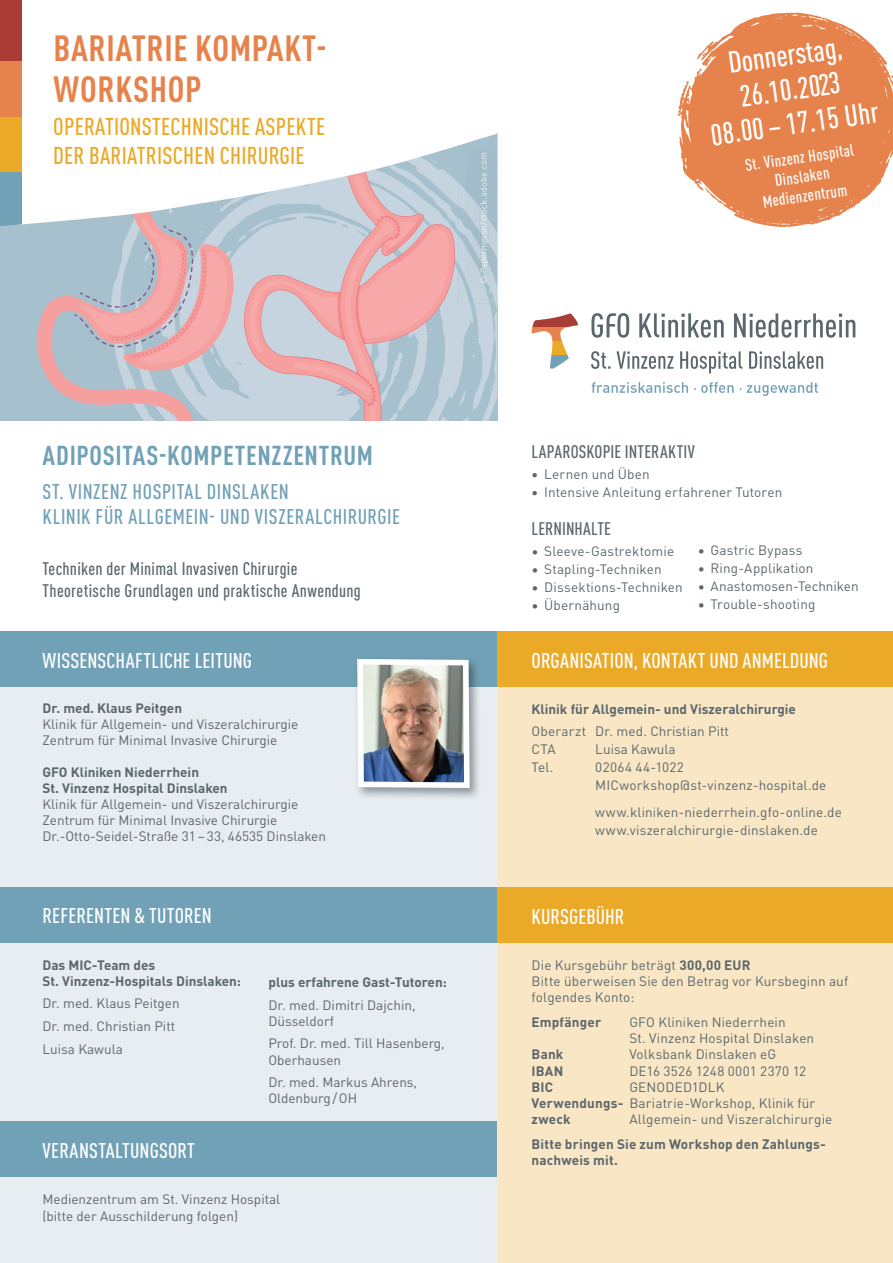
<style>
.page{position:relative;width:893px;height:1263px;background:#fff}
.page>*{position:absolute;margin:0;border:0;box-sizing:border-box;transform-origin:0 0}
.t1{font:700 condensed 36px/40.5px "DIN Pro";letter-spacing:.02em;color:#e6834d}
.t2{font:500 condensed 30px/34.5px "DIN Pro";color:#fff;text-align:center}
.t3{font:700 condensed 27px "DIN Pro";letter-spacing:.025em;color:#71a1b6}
.t4{font:500 condensed 24px/28.8px "DIN Pro";letter-spacing:.01em;color:#eba928}
.t5{font:500 condensed 21px "DIN Pro";letter-spacing:.005em;color:#fff}
.t6{font:500 condensed 21px/25.2px "DIN Pro";letter-spacing:.025em;color:#71a1b6}
.t7{font:500 condensed 18px/21.6px "DIN Pro";letter-spacing:.015em;color:#5b676d}
.t8{font:500 condensed 16.5px/19.5px "DIN Pro";color:#fff;text-align:center}
.t9{font:13.5px/16.2px "DIN Pro";letter-spacing:.005em;color:#5b676d}
.t10{font:700 13.5px/16.2px "DIN Pro";color:#5b676d}
.s1{font-weight:700}
</style>
<div class="page">
<div style="left:0;top:682px;width:497px;height:581px;background:#e7edf1"></div>
<div style="left:0;top:1122px;width:497px;height:55px;background:#71a1b6"></div>
<div style="left:0;top:631px;width:497px;height:56px;background:#71a1b6"></div>
<img style="left:359px;top:661px;width:120px;height:137px">
<img style="left:357px;top:659px;width:115px;height:132px">
<div style="left:497px;top:682px;width:396px;height:581px;background:#f9e6c4"></div>
<div style="left:497px;top:631px;width:396px;height:56px;background:#eba928"></div>
<div style="left:0;top:887px;width:497px;height:55px;background:#71a1b6"></div>
<div style="left:497px;top:887px;width:396px;height:55px;background:#eba928"></div>
<svg style="left:677px;top:12px;width:216px;height:215px;fill:#e6834d"></svg>
<svg style="left:591px;top:351px;width:232px;height:22px"></svg>
<svg style="left:550px;top:355px;width:19px;height:14px"></svg>
<svg style="left:551px;top:340px;width:17px;height:15px"></svg>
<svg style="left:531px;top:326px;width:42px;height:14px"></svg>
<svg style="left:532px;top:313px;width:46px;height:13px"></svg>
<svg style="left:592px;top:382px;width:226px;height:14px"></svg>
<svg style="left:591px;top:313px;width:264px;height:25px"></svg>
<div style="left:0;top:2px;width:497px;height:419px;background:#a6c0ce"></div>
<div style="left:21px;top:0;width:477px;height:225px;background:#fff"></div>
<div style="left:0;top:172px;width:21px;height:54px;background:#71a1b6"></div>
<div style="left:0;top:117px;width:21px;height:55px;background:#eba928"></div>
<div style="left:0;top:61px;width:21px;height:56px;background:#e6834d"></div>
<div style="left:0;top:0;width:21px;height:61px;background:#a93d36"></div>
<img style="left:458px;top:134px;width:40px;height:169px">
<img style="left:458px;top:134px;width:39px;height:11px">
<svg style="left:35px;top:159px;width:462px;height:262px"></svg>
<img style="left:480px;top:244px;width:9px;height:3px">
<img style="left:480px;top:226px;width:9px;height:18px">
<img style="left:480px;top:247px;width:9px;height:25px">
<img style="left:480px;top:153px;width:7px;height:54px">
<img style="left:480px;top:207px;width:7px;height:18px">
<h1 class="t1" style="left:53px;top:26px;width:275px">BARIATRIE KOMPAKT-<br>WORKSHOP</h1>
<h3 class="t4" style="left:53px;top:110px;width:273px">OPERATIONSTECHNISCHE ASPEKTE<br>DER BARIATRISCHEN CHIRURGIE</h3>
<h2 class="t2" style="left:699px;top:48px;width:170px;rotate:-8deg">Donnerstag,<br>26.10.2023<br>08.00 – 17.15 Uhr</h2>
<p class="t8" style="left:744px;top:154px;width:111px;rotate:-8deg">St. Vinzenz Hospital<br>Dinslaken<br>Medienzentrum</p>
<h3 class="t3" style="left:43px;top:435px;width:332px">ADIPOSITAS-KOMPETENZZENTRUM</h3>
<h3 class="t6" style="left:43px;top:478px;width:359px">ST. VINZENZ HOSPITAL DINSLAKEN<br>KLINIK FÜR ALLGEMEIN- UND VISZERALCHIRURGIE</h3>
<h3 class="t7" style="left:43px;top:557px;width:320px">Techniken der Minimal Invasiven Chirurgie<br>Theoretische Grundlagen und praktische Anwendung</h3>
<h3 class="t5" style="left:43px;top:645px;width:211px">WISSENSCHAFTLICHE LEITUNG</h3>
<p class="t10" style="left:43px;top:699px;width:141px">Dr. med. Klaus Peitgen</p>
<p class="t9" style="left:43px;top:715px;width:257px">Klinik für Allgemein- und Viszeralchirurgie<br>Zentrum für Minimal Invasive Chirurgie</p>
<p class="t10" style="left:43px;top:763px;width:187px">GFO Kliniken Niederrhein<br>St. Vinzenz Hospital Dinslaken</p>
<p class="t9" style="left:43px;top:795px;width:285px">Klinik für Allgemein- und Viszeralchirurgie<br>Zentrum für Minimal Invasive Chirurgie<br>Dr.-Otto-Seidel-Straße 31 – 33, 46535 Dinslaken</p>
<h3 class="t5" style="left:43px;top:901px;width:171px">REFERENTEN &amp; TUTOREN</h3>
<p class="t10" style="left:43px;top:956px;width:200px">Das MIC-Team des<br>St. Vinzenz-Hospitals Dinslaken:</p>
<p class="t9" style="left:43px;top:991px;width:139px;line-height:22.5px">Dr. med. Klaus Peitgen<br>Dr. med. Christian Pitt<br>Luisa Kawula</p>
<p class="t10" style="left:268px;top:973px;width:180px">plus erfahrene Gast-Tutoren:</p>
<p class="t9" style="left:268px;top:996px;width:149px">Dr. med. Dimitri Dajchin,<br>Düsseldorf</p>
<p class="t9" style="left:268px;top:1034px;width:178px">Prof. Dr. med. Till Hasenberg,<br>Oberhausen</p>
<p class="t9" style="left:268px;top:1073px;width:150px">Dr. med. Markus Ahrens,<br>Oldenburg / OH</p>
<h3 class="t5" style="left:43px;top:1136px;width:154px">VERANSTALTUNGSORT</h3>
<p class="t9" style="left:43px;top:1190px;width:239px">Medienzentrum am St. Vinzenz Hospital (bitte der Ausschilderung folgen)</p>
<h3 class="t7" style="left:532px;top:439px;width:165px">LAPAROSKOPIE INTERAKTIV</h3>
<p class="t9" style="left:531px;top:465px;width:120px"><span class="s1">•</span> Lernen und Üben</p>
<p class="t9" style="left:531px;top:483px;width:252px"><span class="s1">•</span> Intensive Anleitung erfahrener Tutoren</p>
<h3 class="t7" style="left:532px;top:516px;width:81px">LERNINHALTE</h3>
<p class="t9" style="left:531px;top:542px;width:144px">• Sleeve-Gastrektomie</p>
<p class="t9" style="left:531px;top:560px;width:132px">• Stapling-Techniken</p>
<p class="t9" style="left:531px;top:578px;width:153px">• Dissektions-Techniken</p>
<p class="t9" style="left:531px;top:596px;width:90px">• Übernähung</p>
<p class="t9" style="left:698px;top:541px;width:106px">• Gastric Bypass</p>
<p class="t9" style="left:698px;top:559px;width:117px">• Ring-Applikation</p>
<p class="t9" style="left:698px;top:577px;width:162px">• Anastomosen-Techniken</p>
<p class="t9" style="left:698px;top:595px;width:119px">• Trouble-shooting</p>
<h3 class="t5" style="left:532px;top:645px;width:298px">ORGANISATION, KONTAKT UND ANMELDUNG</h3>
<p class="t10" style="left:531px;top:700px;width:266px">Klinik für Allgemein- und Viszeralchirurgie</p>
<p class="t9" style="left:531px;top:722px;width:199px;line-height:18px">Oberarzt Dr. med. Christian Pitt<br>CTA</p>
<p class="t9" style="left:595px;top:741px;width:82px">Luisa Kawula</p>
<p class="t9" style="left:531px;top:759px;width:23px">Tel.</p>
<p class="t9" style="left:595px;top:758px;width:233px;line-height:18px">02064 44-1022<br>MICworkshop@st-vinzenz-hospital.de</p>
<p class="t9" style="left:595px;top:802px;width:248px;line-height:18px">www.kliniken-niederrhein.gfo-online.de www.viszeralchirurgie-dinslaken.de</p>
<h3 class="t5" style="left:532px;top:901px;width:94px">KURSGEBÜHR</h3>
<p class="t9" style="left:531px;top:956px;width:318px">Die Kursgebühr beträgt <span class="s1">300,00 EUR<br></span>Bitte überweisen Sie den Betrag vor Kursbeginn auf folgendes Konto:</p>
<p class="t10" style="left:531px;top:1013px;width:71px">Empfänger</p>
<p class="t9" style="left:629px;top:1013px;width:186px">GFO Kliniken Niederrhein<br>St. Vinzenz Hospital Dinslaken</p>
<p class="t10" style="left:531px;top:1045px;width:34px">Bank</p>
<p class="t9" style="left:629px;top:1045px;width:148px">Volksbank Dinslaken eG</p>
<p class="t10" style="left:531px;top:1062px;width:33px">IBAN</p>
<p class="t9" style="left:629px;top:1062px;width:178px">DE16 3526 1248 0001 2370 12</p>
<p class="t10" style="left:531px;top:1078px;width:23px">BIC</p>
<p class="t9" style="left:531px;top:1078px;width:285px;text-indent:98px">GENODED1DLK<br><span class="s1">Verwendungs-</span> Bariatrie-Workshop, Klinik für <span class="s1">zweck</span></p>
<p class="t9" style="left:629px;top:1110px;width:205px">Allgemein- und Viszeralchirurgie</p>
<p class="t10" style="left:531px;top:1135px;width:296px">Bitte bringen Sie zum Workshop den Zahlungs&shy;nachweis mit.</p>
</div>
